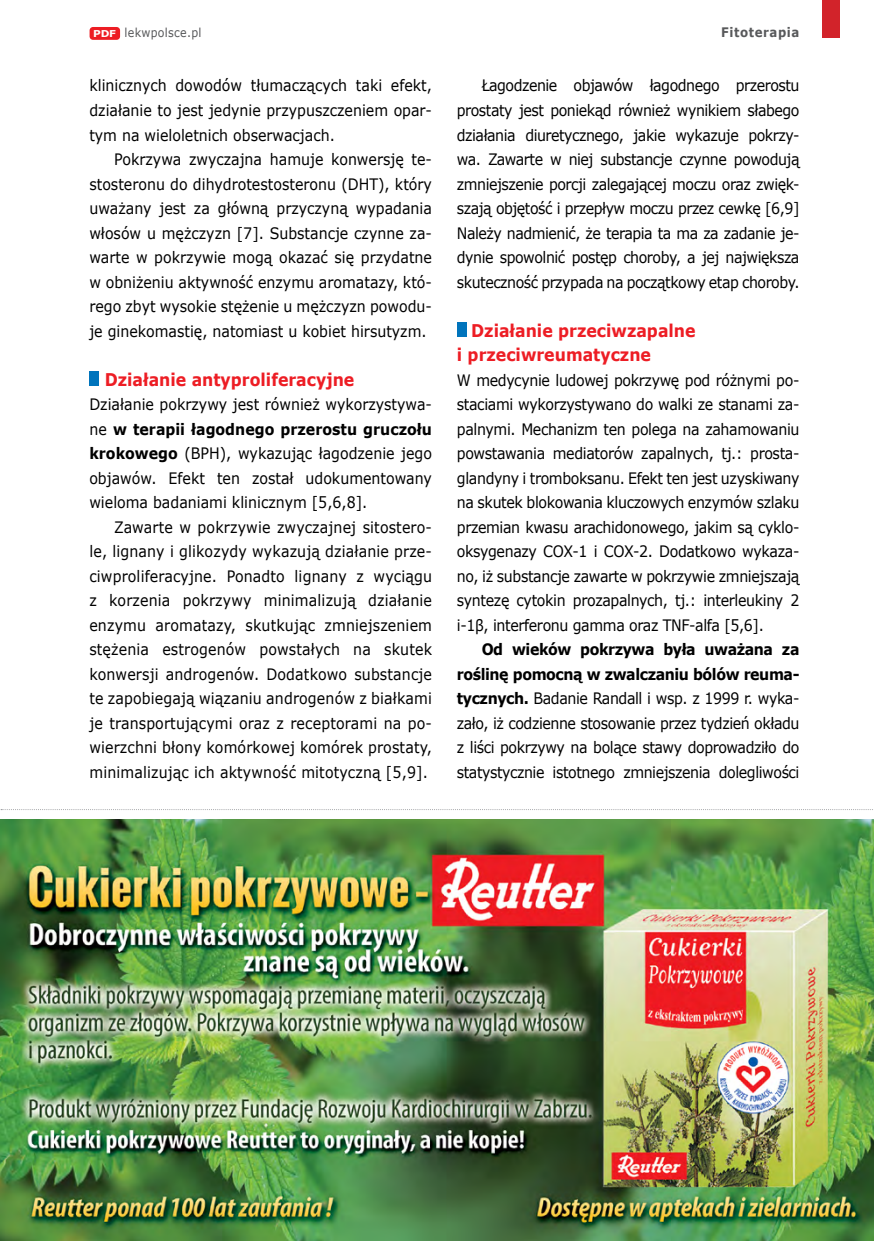
<style>
.page{position:relative;width:874px;height:1241px;background:#fff}
.page>*{position:absolute;margin:0;border:0;box-sizing:border-box;transform-origin:0 0}
.t1{font:700 17.5px/24.5px "Verdana";color:#ed1d24;scale:.9 1}
.t2{font:15.75px/24.5px "Verdana";color:#000;text-align:justify;scale:.9 1}
.t3{font:700 13.12px "Verdana";letter-spacing:.05em;color:#58595b;scale:.9 1}
.t4{font:12.25px "Verdana";letter-spacing:.025em;color:#58595b;scale:.9 1}
.s1{font-weight:700;font-size:9.45px;color:#fff}
.s2{font-weight:700}
</style>
<div class="page">
<div style="left:821px;top:0;width:17px;height:38px;background:#d2232a"></div>
<div style="left:89px;top:27px;width:31px;height:13px;background:#ed1d24;border-radius:3px"></div>
<div style="left:89px;top:371px;width:10px;height:14px;background:#0074bc"></div>
<div style="left:456px;top:322px;width:10px;height:14px;background:#0074bc"></div>
<img style="left:1px;top:819px;width:872px;height:421px">
<svg style="left:1px;top:809px;width:872px;height:1px"></svg>
<p class="t4" style="left:93px;top:24px;width:122px"><span class="s1">PDF</span> lekwpolsce.pl</p>
<p class="t3" style="left:720px;top:23px;width:88px">Fitoterapia</p>
<p class="t2" style="left:89px;top:73px;width:382px">klinicznych dowodów tłumaczących taki efekt, działanie to jest jedynie przypuszczeniem opar&shy;tym na wieloletnich obserwacjach.</p>
<p class="t2" style="left:89px;top:147px;width:382px;text-indent:25px">Pokrzywa zwyczajna hamuje konwersję te&shy;stosteronu do dihydrotestosteronu (DHT), który uważany jest za główną przyczyną wypadania włosów u mężczyzn [7]. Substancje czynne za&shy;warte w pokrzywie mogą okazać się przydatne w obniżeniu aktywność enzymu aromatazy, któ&shy;rego zbyt wysokie stężenie u mężczyzn powodu&shy;je ginekomastię, natomiast u kobiet hirsutyzm.</p>
<p class="t1" style="left:105px;top:366px;width:279px">Działanie antyproliferacyjne</p>
<p class="t2" style="left:89px;top:392px;width:382px">Działanie pokrzywy jest również wykorzystywa&shy;ne <span class="s2">w terapii łagodnego przerostu gruczołu krokowego</span> (BPH), wykazując łagodzenie jego objawów. Efekt ten został udokumentowany wieloma badaniami klinicznym [5,6,8].</p>
<p class="t2" style="left:89px;top:514px;width:382px;text-indent:25px">Zawarte w pokrzywie zwyczajnej sitostero&shy;le, lignany i glikozydy wykazują działanie prze&shy;ciwproliferacyjne. Ponadto lignany z wyciągu z korzenia pokrzywy minimalizują działanie enzymu aromatazy, skutkując zmniejszeniem stężenia estrogenów powstałych na skutek konwersji androgenów. Dodatkowo substancje te zapobiegają wiązaniu androgenów z białkami je transportującymi oraz z receptorami na po&shy;wierzchni błony komórkowej komórek prostaty, minimalizując ich aktywność mitotyczną [5,9].</p>
<p class="t2" style="left:456px;top:73px;width:382px;text-indent:25px">Łagodzenie objawów łagodnego przerostu prostaty jest poniekąd również wynikiem słabego działania diuretycznego, jakie wykazuje pokrzy&shy;wa. Zawarte w niej substancje czynne powodują zmniejszenie porcji zalegającej moczu oraz zwięk&shy;szają objętość i przepływ moczu przez cewkę [6,9] Należy nadmienić, że terapia ta ma za zadanie je&shy;dynie spowolnić postęp choroby, a jej największa skuteczność przypada na początkowy etap choroby.</p>
<p class="t1" style="left:456px;top:317px;width:267px;text-indent:14px">Działanie przeciwzapalne i przeciwreumatyczne</p>
<p class="t2" style="left:456px;top:367px;width:382px">W medycynie ludowej pokrzywę pod różnymi po&shy;staciami wykorzystywano do walki ze stanami za&shy;palnymi. Mechanizm ten polega na zahamowaniu powstawania mediatorów zapalnych, tj.: prosta&shy;glandyny i tromboksanu. Efekt ten jest uzyskiwany na skutek blokowania kluczowych enzymów szlaku przemian kwasu arachidonowego, jakim są cyklo&shy;oksygenazy COX-1 i COX-2. Dodatkowo wykaza&shy;no, iż substancje zawarte w pokrzywie zmniejszają syntezę cytokin prozapalnych, tj.: interleukiny 2 i-1β, interferonu gamma oraz TNF-alfa [5,6].</p>
<p class="t2" style="left:456px;top:637px;width:382px;text-indent:25px"><span class="s2">Od wieków pokrzywa była uważana za roślinę pomocną w zwalczaniu bólów reuma&shy;tycznych.</span> Badanie Randall i wsp. z 1999 r. wyka&shy;zało, iż codzienne stosowanie przez tydzień okładu z liści pokrzywy na bolące stawy doprowadziło do statystycznie istotnego zmniejszenia dolegliwości</p>
</div>
